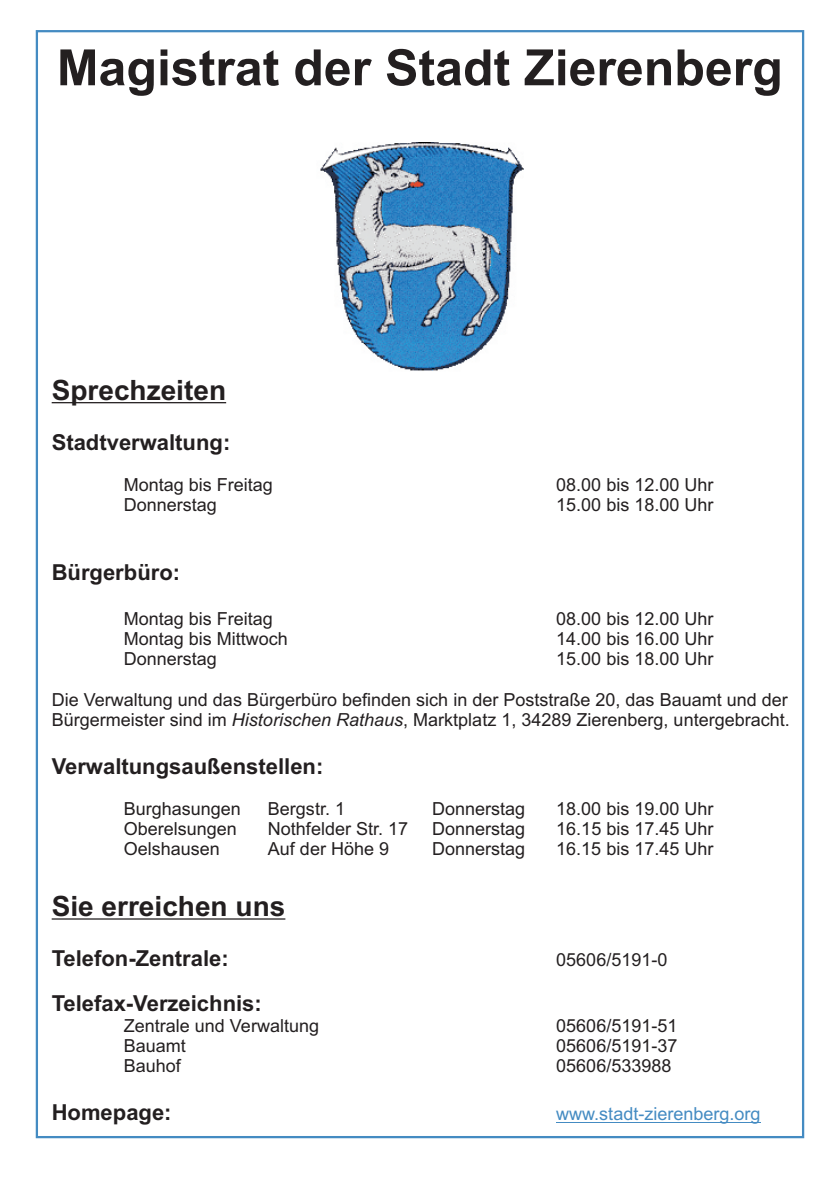
<style>
.page{position:relative;width:840px;height:1191px;background:#fff}
.page>*{position:absolute;margin:0;border:0;box-sizing:border-box;transform-origin:0 0}
.t1{font:700 50px "Arial";color:#231f20}
.t2{font:700 28px "Arial";color:#231f20}
.t3{font:700 22px "Arial";color:#231f20}
.t4{font:18px/20.2px "Arial";color:#231f20}
.t5{font:18px "Arial";color:#448bc2}
.s1{font-style:italic}
</style>
<div class="page">
<img style="left:320px;top:142px;width:203px;height:229px">
<hr style="left:52px;top:402px;width:174px;height:1px;background:#231f20">
<hr style="left:52px;top:918px;width:233px;height:1px;background:#231f20">
<hr style="left:556px;top:1122px;width:204px;height:1px;background:#448bc2">
<h1 class="t1" style="left:57px;top:49px;width:727px">Magistrat der Stadt Zierenberg</h1>
<h2 class="t2" style="left:52px;top:379px;width:176px">Sprechzeiten</h2>
<p class="t3" style="left:52px;top:434px;width:180px">Stadtverwaltung:</p>
<p class="t4" style="left:124px;top:476px;width:151px">Montag bis Freitag</p>
<p class="t4" style="left:556px;top:476px;width:159px">08.00 bis 12.00 Uhr</p>
<p class="t4" style="left:124px;top:496px;width:95px">Donnerstag</p>
<p class="t4" style="left:556px;top:496px;width:159px">15.00 bis 18.00 Uhr</p>
<p class="t3" style="left:52px;top:563px;width:130px">Bürgerbüro:</p>
<p class="t4" style="left:124px;top:610px;width:151px">Montag bis Freitag</p>
<p class="t4" style="left:556px;top:610px;width:159px">08.00 bis 12.00 Uhr</p>
<p class="t4" style="left:124px;top:630px;width:166px">Montag bis Mittwoch</p>
<p class="t4" style="left:556px;top:630px;width:159px">14.00 bis 16.00 Uhr</p>
<p class="t4" style="left:124px;top:650px;width:95px">Donnerstag</p>
<p class="t4" style="left:556px;top:650px;width:159px">15.00 bis 18.00 Uhr</p>
<p class="t4" style="left:52px;top:691px;width:739px">Die Verwaltung und das Bürgerbüro befinden sich in der Poststraße 20, das Bauamt und der<br>Bürgermeister sind im <span class="s1">Historischen Rathaus</span>, Marktplatz 1, 34289 Zierenberg, untergebracht.</p>
<p class="t3" style="left:52px;top:758px;width:273px">Verwaltungsaußenstellen:</p>
<p class="t4" style="left:124px;top:800px;width:119px">Burghasungen</p>
<p class="t4" style="left:268px;top:800px;width:79px">Bergstr. 1</p>
<p class="t4" style="left:432px;top:800px;width:95px">Donnerstag</p>
<p class="t4" style="left:556px;top:800px;width:159px">18.00 bis 19.00 Uhr</p>
<p class="t4" style="left:124px;top:820px;width:115px">Oberelsungen</p>
<p class="t4" style="left:268px;top:820px;width:142px">Nothfelder Str. 17</p>
<p class="t4" style="left:432px;top:820px;width:95px">Donnerstag</p>
<p class="t4" style="left:556px;top:820px;width:159px">16.15 bis 17.45 Uhr</p>
<p class="t4" style="left:124px;top:840px;width:98px">Oelshausen</p>
<p class="t4" style="left:268px;top:840px;width:123px">Auf der Höhe 9</p>
<p class="t4" style="left:432px;top:840px;width:95px">Donnerstag</p>
<p class="t4" style="left:556px;top:840px;width:159px">16.15 bis 17.45 Uhr</p>
<h2 class="t2" style="left:52px;top:895px;width:235px">Sie erreichen uns</h2>
<p class="t3" style="left:52px;top:950px;width:178px">Telefon-Zentrale:</p>
<p class="t4" style="left:556px;top:951px;width:113px">05606/5191-0</p>
<p class="t3" style="left:52px;top:995px;width:211px">Telefax-Verzeichnis:</p>
<p class="t4" style="left:124px;top:1017px;width:197px">Zentrale und Verwaltung</p>
<p class="t4" style="left:556px;top:1017px;width:123px">05606/5191-51</p>
<p class="t4" style="left:124px;top:1037px;width:64px">Bauamt</p>
<p class="t4" style="left:556px;top:1037px;width:123px">05606/5191-37</p>
<p class="t4" style="left:124px;top:1057px;width:59px">Bauhof</p>
<p class="t4" style="left:556px;top:1057px;width:117px">05606/533988</p>
<p class="t3" style="left:52px;top:1104px;width:121px">Homepage:</p>
<p class="t5" style="left:556px;top:1107px;width:206px">www.stadt-zierenberg.org</p>
</div>
